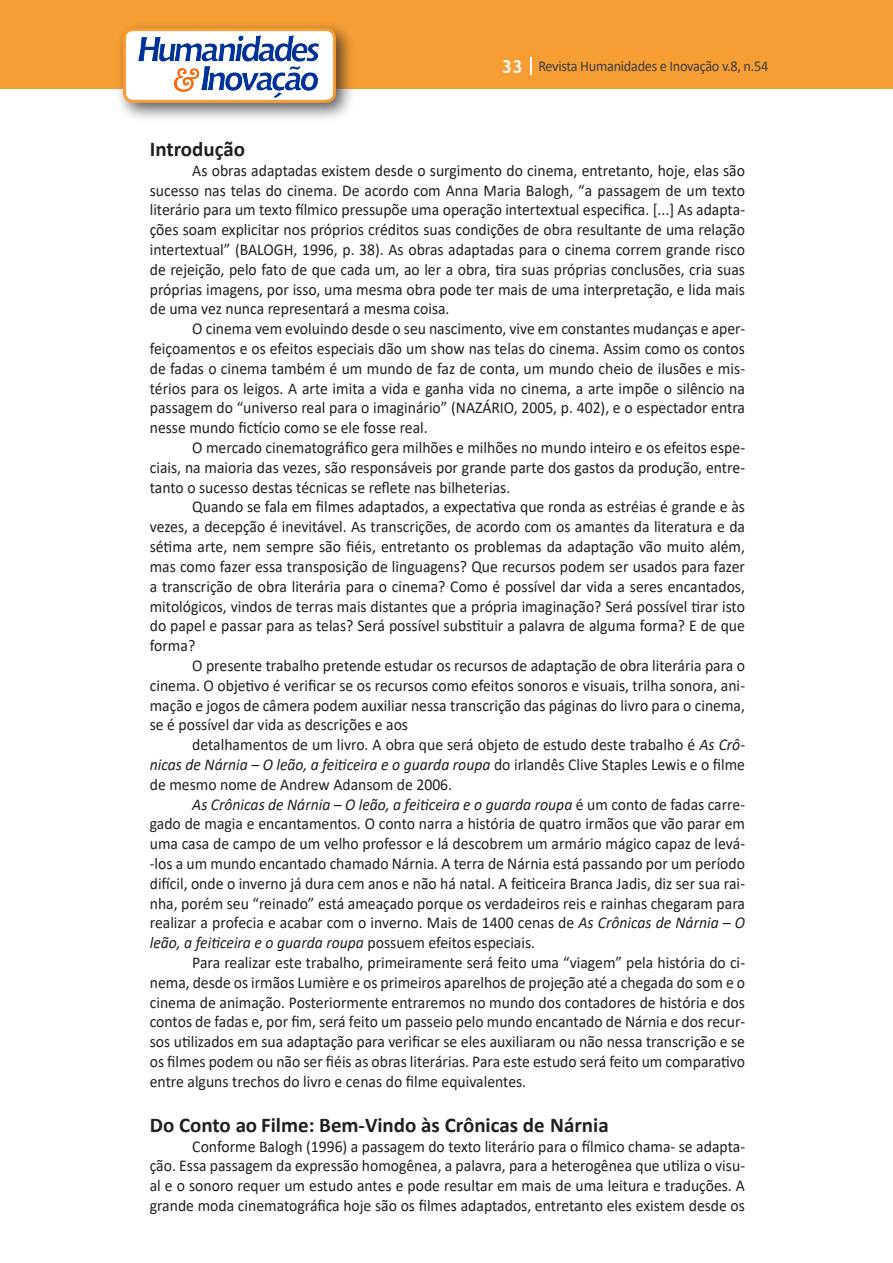
<style>
.page{position:relative;width:893px;height:1263px;background:#fff}
.page>*{position:absolute;margin:0;border:0;box-sizing:border-box;transform-origin:0 0}
.Titulo_2{font:700 21px "Calibri";color:#231f20}
.Texto{font:16.5px/19.8px "Calibri";color:#231f20;text-align:justify;scale:.95 1}
.t1{font:15px "Calibri";letter-spacing:-.02em;color:#3e3e3f;scale:.95 1}
.s1{font-family:"Trebuchet MS";font-weight:700;font-size:18px;color:#fff}
.s2{font-style:italic}
</style>
<div class="page">
<div style="left:0;top:0;width:893px;height:88px;background:#f69e34"></div>
<svg style="left:530px;top:57px;width:2px;height:18px"></svg>
<div style="left:115px;top:20px;width:241px;height:103px;background:#231f20;opacity:.75"></div>
<div style="left:125px;top:30px;width:209px;height:71px;background:#fff;border-radius:9px"></div>
<img style="left:138px;top:35px;width:181px;height:62px">
<div style="left:123px;top:28px;width:213px;height:75px;border:3px solid #f69e34;border-radius:9px"></div>
<p class="t1" style="left:501px;top:56px;width:282px"><span class="s1">33</span> Revista Humanidades e Inovação v.8, n.54</p>
<p class="Titulo_2" style="left:150px;top:134px;width:97px">Introdução</p>
<p class="Texto" style="left:150px;top:160px;width:628px;text-indent:43px">As obras adaptadas existem desde o surgimento do cinema, entretanto, hoje, elas são sucesso nas telas do cinema. De acordo com Anna Maria Balogh, “a passagem de um texto literário para um texto fílmico pressupõe uma operação intertextual especifica. [...] As adapta&shy;ções soam explicitar nos próprios créditos suas condições de obra resultante de uma relação intertextual” (BALOGH, 1996, p. 38). As obras adaptadas para o cinema correm grande risco de rejeição, pelo fato de que cada um, ao ler a obra, tira suas próprias conclusões, cria suas próprias imagens, por isso, uma mesma obra pode ter mais de uma interpretação, e lida mais de uma vez nunca representará a mesma coisa.</p>
<p class="Texto" style="left:150px;top:318px;width:628px;text-indent:43px">O cinema vem evoluindo desde o seu nascimento, vive em constantes mudanças e aper&shy;feiçoamentos e os efeitos especiais dão um show nas telas do cinema. Assim como os contos de fadas o cinema também é um mundo de faz de conta, um mundo cheio de ilusões e mis&shy;térios para os leigos. A arte imita a vida e ganha vida no cinema, a arte impõe o silêncio na passagem do “universo real para o imaginário” (NAZÁRIO, 2005, p. 402), e o espectador entra nesse mundo fictício como se ele fosse real.</p>
<p class="Texto" style="left:150px;top:437px;width:628px;text-indent:43px">O mercado cinematográfico gera milhões e milhões no mundo inteiro e os efeitos espe&shy;ciais, na maioria das vezes, são responsáveis por grande parte dos gastos da produção, entre&shy;tanto o sucesso destas técnicas se reflete nas bilheterias.</p>
<p class="Texto" style="left:150px;top:497px;width:628px;text-indent:43px">Quando se fala em filmes adaptados, a expectativa que ronda as estréias é grande e às vezes, a decepção é inevitável. As transcrições, de acordo com os amantes da literatura e da sétima arte, nem sempre são fiéis, entretanto os problemas da adaptação vão muito além, mas como fazer essa transposição de linguagens? Que recursos podem ser usados para fazer a transcrição de obra literária para o cinema? Como é possível dar vida a seres encantados, mitológicos, vindos de terras mais distantes que a própria imaginação? Será possível tirar isto do papel e passar para as telas? Será possível substituir a palavra de alguma forma? E de que forma?</p>
<p class="Texto" style="left:150px;top:655px;width:628px;text-indent:43px">O presente trabalho pretende estudar os recursos de adaptação de obra literária para o cinema. O objetivo é verificar se os recursos como efeitos sonoros e visuais, trilha sonora, ani&shy;mação e jogos de câmera podem auxiliar nessa transcrição das páginas do livro para o cinema, se é possível dar vida as descrições e aos</p>
<p class="Texto" style="left:150px;top:734px;width:628px;text-indent:43px">detalhamentos de um livro. A obra que será objeto de estudo deste trabalho é <span class="s2">As Crô&shy;nicas de Nárnia – O leão, a feiticeira e o guarda roupa</span> do irlandês Clive Staples Lewis e o filme de mesmo nome de Andrew Adansom de 2006.</p>
<p class="Texto" style="left:150px;top:794px;width:628px;text-indent:43px"><span class="s2">As Crônicas de Nárnia – O leão, a feiticeira e o guarda roupa</span> é um conto de fadas carre&shy;gado de magia e encantamentos. O conto narra a história de quatro irmãos que vão parar em uma casa de campo de um velho professor e lá descobrem um armário mágico capaz de levá--los a um mundo encantado chamado Nárnia. A terra de Nárnia está passando por um período difícil, onde o inverno já dura cem anos e não há natal. A feiticeira Branca Jadis, diz ser sua rai&shy;nha, porém seu “reinado” está ameaçado porque os verdadeiros reis e rainhas chegaram para realizar a profecia e acabar com o inverno. Mais de 1400 cenas de <span class="s2">As Crônicas de Nárnia – O leão, a feiticeira e o guarda roupa</span> possuem efeitos especiais.</p>
<p class="Texto" style="left:150px;top:952px;width:628px;text-indent:43px">Para realizar este trabalho, primeiramente será feito uma “viagem” pela história do ci&shy;nema, desde os irmãos Lumière e os primeiros aparelhos de projeção até a chegada do som e o cinema de animação. Posteriormente entraremos no mundo dos contadores de história e dos contos de fadas e, por fim, será feito um passeio pelo mundo encantado de Nárnia e dos recur&shy;sos utilizados em sua adaptação para verificar se eles auxiliaram ou não nessa transcrição e se os filmes podem ou não ser fiéis as obras literárias. Para este estudo será feito um comparativo entre alguns trechos do livro e cenas do filme equivalentes.</p>
<p class="Titulo_2" style="left:150px;top:1110px;width:460px">Do Conto ao Filme: Bem-Vindo às Crônicas de Nárnia</p>
<p class="Texto" style="left:150px;top:1136px;width:628px;text-indent:43px">Conforme Balogh (1996) a passagem do texto literário para o fílmico chama- se adapta&shy;ção. Essa passagem da expressão homogênea, a palavra, para a heterogênea que utiliza o visu&shy;al e o sonoro requer um estudo antes e pode resultar em mais de uma leitura e traduções. A grande moda cinematográfica hoje são os filmes adaptados, entretanto eles existem desde os</p>
</div>
